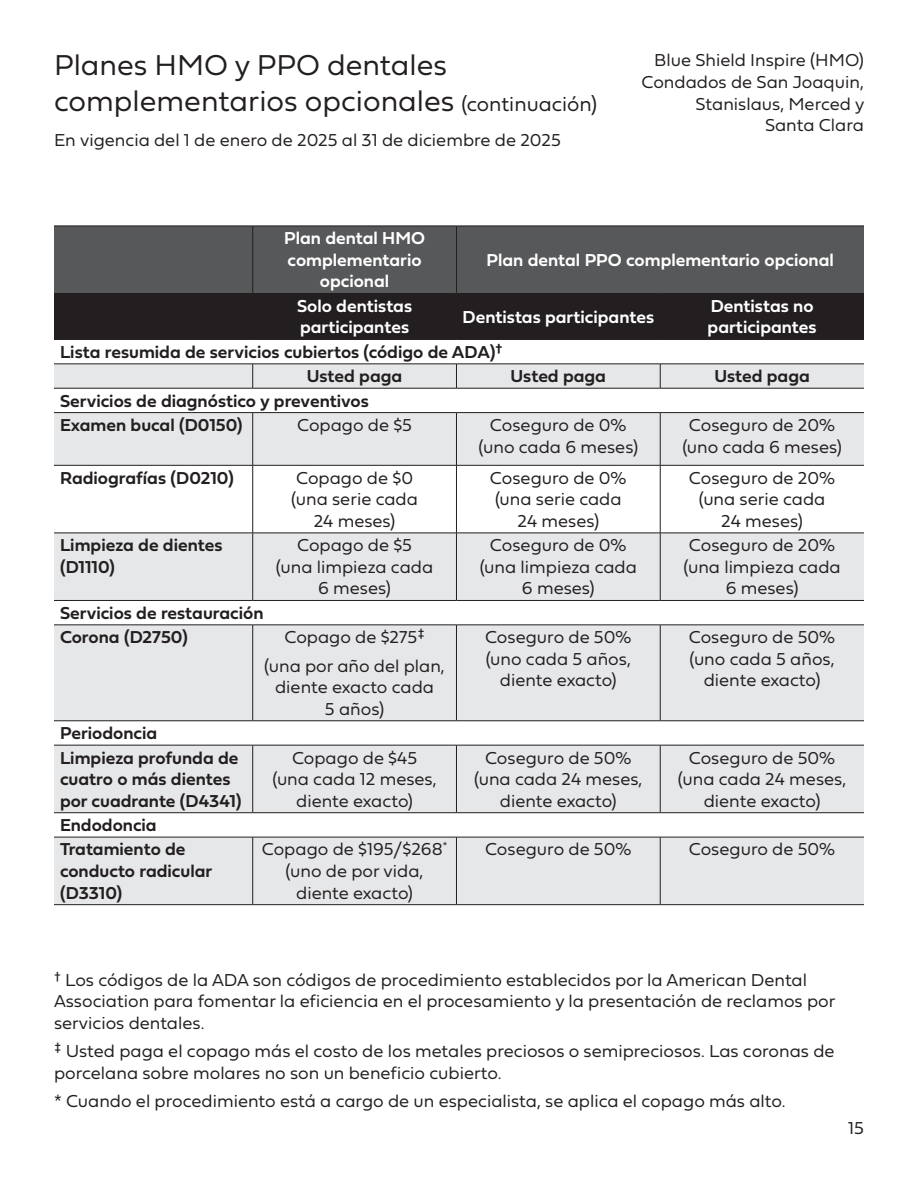
<style>
.page{position:relative;width:918px;height:1188px;background:#fff}
.page>*{position:absolute;margin:0;border:0;box-sizing:border-box;transform-origin:0 0}
.t1{font:30px/36px "Fieldwork Geo Light";color:#231f20}
.t2{font:18px/21.6px "Fieldwork Geo Light";color:#231f20;text-align:center}
.t3{font:18px/21.6px "Fieldwork Geo Demibold";color:#231f20}
.t4{font:18px/21.6px "Fieldwork Geo Demibold";color:#fff}
.s1{font-size:21px}
</style>
<div class="page">
<div style="left:54px;top:227px;width:810px;height:66px;background:#57585a"></div>
<div style="left:54px;top:294px;width:810px;height:45px;background:#231f20"></div>
<svg style="left:54px;top:365px;width:810px;height:539px;fill:#e6e7e9"></svg>
<hr style="left:54px;top:226px;width:199px;height:1px;background:#231f20">
<hr style="left:253px;top:226px;width:203px;height:1px;background:#231f20">
<hr style="left:252px;top:226px;width:1px;height:67px;background:#231f20">
<hr style="left:456px;top:226px;width:204px;height:1px;background:#231f20">
<hr style="left:456px;top:226px;width:1px;height:67px;background:#231f20">
<hr style="left:660px;top:226px;width:204px;height:1px;background:#231f20">
<hr style="left:54px;top:293px;width:199px;height:1px;background:#231f20">
<hr style="left:253px;top:293px;width:203px;height:1px;background:#231f20">
<hr style="left:252px;top:294px;width:1px;height:45px;background:#231f20">
<hr style="left:456px;top:293px;width:204px;height:1px;background:#231f20">
<hr style="left:456px;top:294px;width:1px;height:45px;background:#231f20">
<hr style="left:660px;top:293px;width:204px;height:1px;background:#231f20">
<hr style="left:660px;top:294px;width:1px;height:45px;background:#231f20">
<hr style="left:54px;top:339px;width:199px;height:1px;background:#231f20">
<hr style="left:253px;top:339px;width:203px;height:1px;background:#231f20">
<hr style="left:456px;top:339px;width:204px;height:1px;background:#231f20">
<hr style="left:660px;top:339px;width:204px;height:1px;background:#231f20">
<hr style="left:54px;top:364px;width:199px;height:1px;background:#231f20">
<hr style="left:253px;top:364px;width:203px;height:1px;background:#231f20">
<svg style="left:252px;top:364px;width:1px;height:24px"></svg>
<hr style="left:456px;top:364px;width:204px;height:1px;background:#231f20">
<svg style="left:456px;top:365px;width:1px;height:23px"></svg>
<hr style="left:660px;top:364px;width:204px;height:1px;background:#231f20">
<svg style="left:660px;top:364px;width:1px;height:24px"></svg>
<hr style="left:54px;top:388px;width:199px;height:1px;background:#231f20">
<hr style="left:253px;top:388px;width:203px;height:1px;background:#231f20">
<hr style="left:456px;top:388px;width:204px;height:1px;background:#231f20">
<hr style="left:660px;top:388px;width:204px;height:1px;background:#231f20">
<hr style="left:54px;top:412px;width:199px;height:1px;background:#231f20">
<hr style="left:253px;top:412px;width:203px;height:1px;background:#231f20">
<hr style="left:252px;top:413px;width:1px;height:52px;background:#231f20">
<hr style="left:456px;top:412px;width:204px;height:1px;background:#231f20">
<hr style="left:456px;top:413px;width:1px;height:52px;background:#231f20">
<hr style="left:660px;top:412px;width:204px;height:1px;background:#231f20">
<hr style="left:660px;top:413px;width:1px;height:52px;background:#231f20">
<hr style="left:54px;top:465px;width:199px;height:1px;background:#231f20">
<hr style="left:253px;top:465px;width:203px;height:1px;background:#231f20">
<hr style="left:252px;top:466px;width:1px;height:67px;background:#231f20">
<hr style="left:456px;top:465px;width:204px;height:1px;background:#231f20">
<hr style="left:456px;top:466px;width:1px;height:67px;background:#231f20">
<hr style="left:660px;top:465px;width:204px;height:1px;background:#231f20">
<hr style="left:660px;top:466px;width:1px;height:67px;background:#231f20">
<hr style="left:54px;top:533px;width:199px;height:1px;background:#231f20">
<hr style="left:253px;top:533px;width:203px;height:1px;background:#231f20">
<hr style="left:252px;top:533px;width:1px;height:67px;background:#231f20">
<hr style="left:456px;top:533px;width:204px;height:1px;background:#231f20">
<hr style="left:456px;top:533px;width:1px;height:67px;background:#231f20">
<hr style="left:660px;top:533px;width:204px;height:1px;background:#231f20">
<hr style="left:660px;top:533px;width:1px;height:67px;background:#231f20">
<hr style="left:54px;top:600px;width:199px;height:1px;background:#231f20">
<hr style="left:253px;top:600px;width:203px;height:1px;background:#231f20">
<hr style="left:456px;top:600px;width:204px;height:1px;background:#231f20">
<hr style="left:660px;top:600px;width:204px;height:1px;background:#231f20">
<hr style="left:54px;top:625px;width:199px;height:1px;background:#231f20">
<hr style="left:253px;top:625px;width:203px;height:1px;background:#231f20">
<hr style="left:252px;top:625px;width:1px;height:96px;background:#231f20">
<hr style="left:456px;top:625px;width:204px;height:1px;background:#231f20">
<hr style="left:456px;top:625px;width:1px;height:96px;background:#231f20">
<hr style="left:660px;top:625px;width:204px;height:1px;background:#231f20">
<hr style="left:660px;top:625px;width:1px;height:96px;background:#231f20">
<hr style="left:252px;top:745px;width:1px;height:68px;background:#231f20">
<hr style="left:456px;top:745px;width:1px;height:68px;background:#231f20">
<hr style="left:660px;top:745px;width:1px;height:68px;background:#231f20">
<hr style="left:252px;top:837px;width:1px;height:67px;background:#231f20">
<hr style="left:456px;top:837px;width:1px;height:67px;background:#231f20">
<hr style="left:660px;top:837px;width:1px;height:67px;background:#231f20">
<hr style="left:54px;top:904px;width:199px;height:1px;background:#231f20">
<hr style="left:253px;top:904px;width:203px;height:1px;background:#231f20">
<hr style="left:456px;top:904px;width:204px;height:1px;background:#231f20">
<hr style="left:660px;top:904px;width:204px;height:1px;background:#231f20">
<hr style="left:54px;top:812px;width:199px;height:1px;background:#231f20">
<hr style="left:253px;top:812px;width:203px;height:1px;background:#231f20">
<hr style="left:456px;top:812px;width:204px;height:1px;background:#231f20">
<hr style="left:660px;top:812px;width:204px;height:1px;background:#231f20">
<hr style="left:54px;top:837px;width:199px;height:1px;background:#231f20">
<hr style="left:253px;top:837px;width:203px;height:1px;background:#231f20">
<hr style="left:456px;top:837px;width:204px;height:1px;background:#231f20">
<hr style="left:660px;top:837px;width:204px;height:1px;background:#231f20">
<hr style="left:54px;top:721px;width:199px;height:1px;background:#231f20">
<hr style="left:253px;top:721px;width:203px;height:1px;background:#231f20">
<hr style="left:456px;top:721px;width:204px;height:1px;background:#231f20">
<hr style="left:660px;top:721px;width:204px;height:1px;background:#231f20">
<hr style="left:54px;top:745px;width:199px;height:1px;background:#231f20">
<hr style="left:253px;top:745px;width:203px;height:1px;background:#231f20">
<hr style="left:456px;top:745px;width:204px;height:1px;background:#231f20">
<hr style="left:660px;top:745px;width:204px;height:1px;background:#231f20">
<p class="t1" style="left:54px;top:45px;width:545px">Planes HMO y PPO dentales complementarios opcionales <span class="s1">(continuación)</span></p>
<p class="t2" style="left:54px;top:128px;width:508px">En vigencia del 1 de enero de 2025 al 31 de diciembre de 2025</p>
<p class="t2" style="left:654px;top:49px;width:211px">Blue Shield Inspire (HMO)</p>
<p class="t2" style="left:641px;top:70px;width:224px;text-align:right">Condados de San Joaquin,<br>Stanislaus, Merced y<br>Santa Clara</p>
<p class="t4" style="left:284px;top:227px;width:142px;text-align:center">Plan dental HMO complementario opcional</p>
<p class="t4" style="left:487px;top:248px;width:349px">Plan dental PPO complementario opcional</p>
<p class="t4" style="left:297px;top:294px;width:117px">Solo dentistas participantes</p>
<p class="t4" style="left:463px;top:305px;width:193px">Dentistas participantes</p>
<p class="t4" style="left:708px;top:294px;width:111px">Dentistas no participantes</p>
<p class="t3" style="left:60px;top:340px;width:444px">Lista resumida de servicios cubiertos (código de ADA)†</p>
<p class="t3" style="left:307px;top:365px;width:97px">Usted paga</p>
<p class="t3" style="left:511px;top:365px;width:97px">Usted paga</p>
<p class="t3" style="left:714px;top:365px;width:97px">Usted paga</p>
<p class="t3" style="left:60px;top:389px;width:310px">Servicios de diagnóstico y preventivos</p>
<p class="t3" style="left:60px;top:413px;width:184px">Examen bucal (D0150)</p>
<p class="t2" style="left:297px;top:413px;width:117px">Copago de $5</p>
<p class="t2" style="left:479px;top:413px;width:161px">Coseguro de 0% (uno cada 6 meses)</p>
<p class="t2" style="left:682px;top:413px;width:161px">Coseguro de 20% (uno cada 6 meses)</p>
<p class="t3" style="left:60px;top:466px;width:175px">Radiografías (D0210)</p>
<p class="t2" style="left:291px;top:466px;width:128px">Copago de $0 (una serie cada<br>24 meses)</p>
<p class="t2" style="left:490px;top:466px;width:138px">Coseguro de 0% (una serie cada<br>24 meses)</p>
<p class="t2" style="left:689px;top:466px;width:148px">Coseguro de 20% (una serie cada<br>24 meses)</p>
<p class="t3" style="left:60px;top:534px;width:164px">Limpieza de dientes (D1110)</p>
<p class="t2" style="left:276px;top:534px;width:159px">Copago de $5<br>(una limpieza cada<br>6 meses)</p>
<p class="t2" style="left:480px;top:534px;width:159px">Coseguro de 0% (una limpieza cada<br>6 meses)</p>
<p class="t2" style="left:683px;top:534px;width:159px">Coseguro de 20% (una limpieza cada<br>6 meses)</p>
<p class="t3" style="left:60px;top:601px;width:205px">Servicios de restauración</p>
<p class="t3" style="left:60px;top:626px;width:129px">Corona (D2750)</p>
<p class="t2" style="left:284px;top:626px;width:142px">Copago de $275‡</p>
<p class="t2" style="left:264px;top:654px;width:182px">(una por año del plan, diente exacto cada<br>5 años)</p>
<p class="t2" style="left:485px;top:626px;width:148px">Coseguro de 50% (uno cada 5 años, diente exacto)</p>
<p class="t2" style="left:689px;top:626px;width:148px">Coseguro de 50% (uno cada 5 años, diente exacto)</p>
<p class="t3" style="left:60px;top:722px;width:99px">Periodoncia</p>
<p class="t3" style="left:60px;top:746px;width:183px">Limpieza profunda de cuatro o más dientes por cuadrante (D4341)</p>
<p class="t2" style="left:272px;top:746px;width:166px">Copago de $45 (una cada 12 meses, diente exacto)</p>
<p class="t2" style="left:474px;top:746px;width:170px">Coseguro de 50% (una cada 24 meses, diente exacto)</p>
<p class="t2" style="left:678px;top:746px;width:170px">Coseguro de 50% (una cada 24 meses, diente exacto)</p>
<p class="t3" style="left:60px;top:814px;width:98px">Endodoncia</p>
<p class="t3" style="left:60px;top:838px;width:154px">Tratamiento de conducto radicular (D3310)</p>
<p class="t2" style="left:262px;top:838px;width:187px">Copago de $195/$268<sup>* </sup>(uno de por vida, diente exacto)</p>
<p class="t2" style="left:485px;top:838px;width:148px">Coseguro de 50%</p>
<p class="t2" style="left:689px;top:838px;width:148px">Coseguro de 50%</p>
<p class="t2" style="left:54px;top:968px;width:783px;text-align:left">† Los códigos de la ADA son códigos de procedimiento establecidos por la American Dental<br>Association para fomentar la eficiencia en el procesamiento y la presentación de reclamos por servicios dentales.</p>
<p class="t2" style="left:54px;top:1039px;width:782px;text-align:left">‡ Usted paga el copago más el costo de los metales preciosos o semipreciosos. Las coronas de porcelana sobre molares no son un beneficio cubierto.</p>
<p class="t2" style="left:54px;top:1089px;width:733px">* Cuando el procedimiento está a cargo de un especialista, se aplica el copago más alto.</p>
<p class="t2" style="left:848px;top:1116px;width:17px">15</p>
</div>
